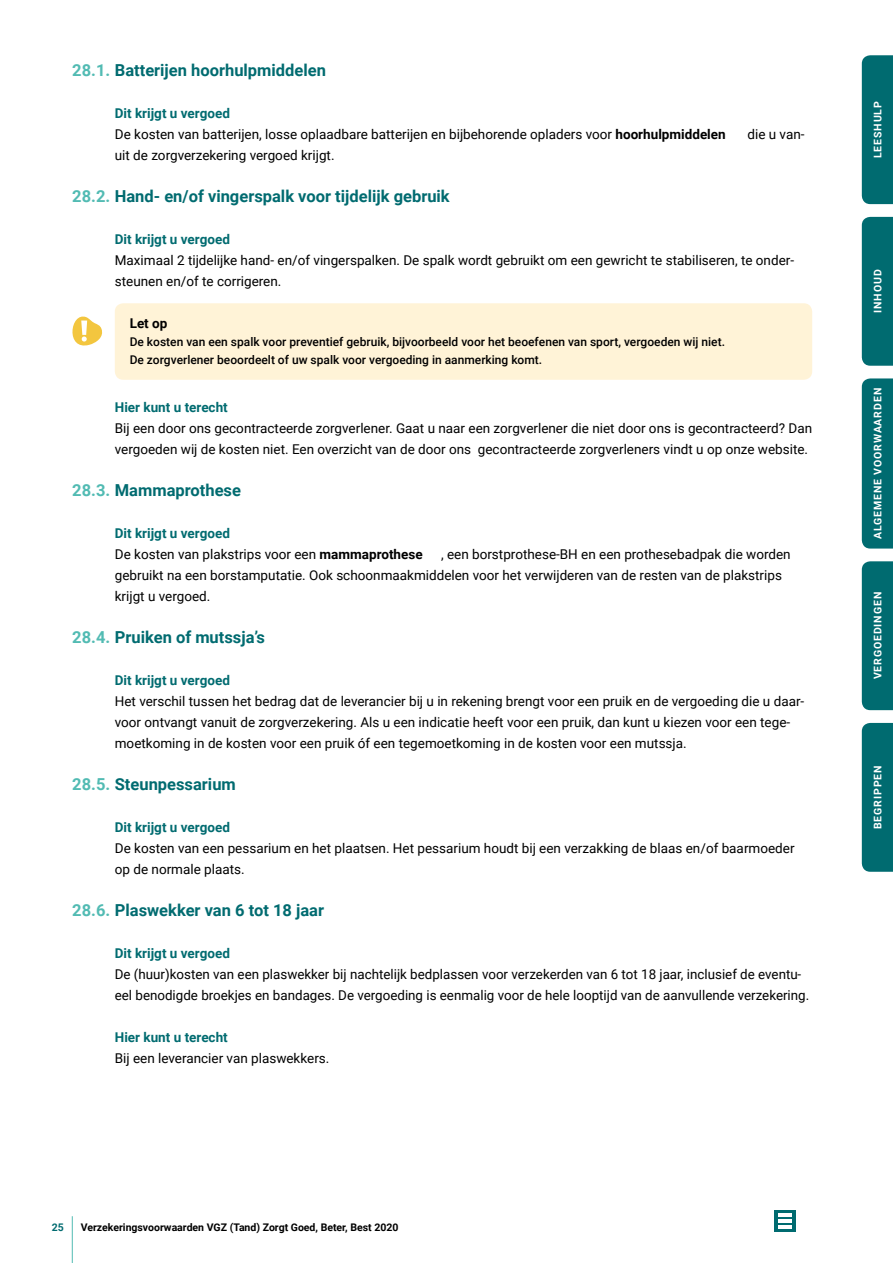
<style>
.page{position:relative;width:893px;height:1263px;background:#fff}
.page>*{position:absolute;margin:0;border:0;box-sizing:border-box;transform-origin:0 0}
.t1{font:700 16.5px "Roboto";color:#006b70}
.t2{font:13.5px/21px "Roboto";color:#000}
.t3{font:700 13.5px "Roboto";color:#006b70}
.t4{font:700 13.5px "Roboto";color:#000}
.t5{font:500 12px/18px "Roboto";color:#000}
.t6{font:700 10.5px "Roboto";color:#000}
.t7{font:700 10.5px "Roboto";letter-spacing:.085em;color:#fff}
.t8{font:700 10.5px "Roboto";color:#006b70}
.s1{color:#52bbb3}
.s2{font-weight:700;color:#006b70}
.s3{font-weight:700}
</style>
<div class="page">
<hr style="left:812px;top:1216px;width:1px;height:47px;background:#52bbb3">
<hr style="left:72px;top:1216px;width:1px;height:47px;background:#52bbb3">
<svg style="left:774px;top:1210px;width:21px;height:22px"></svg>
<svg style="left:778px;top:1214px;width:13px;height:14px"></svg>
<div style="left:115px;top:303px;width:697px;height:77px;background:#fff3d7;border-radius:9px"></div>
<svg style="left:72px;top:316px;width:30px;height:30px"></svg>
<div style="left:862px;top:723px;width:31px;height:149px;background:#006b70"></div>
<div style="left:862px;top:378px;width:31px;height:171px;background:#006b70"></div>
<div style="left:862px;top:561px;width:31px;height:149px;background:#006b70"></div>
<div style="left:862px;top:217px;width:31px;height:149px;background:#006b70"></div>
<div style="left:862px;top:55px;width:31px;height:149px;background:#006b70"></div>
<p class="t1" style="left:72px;top:59px;width:255px"><span class="s1">28.1.</span> Batterijen hoorhulpmiddelen</p>
<p class="t2" style="left:115px;top:102px;width:612px"><span class="s2">Dit krijgt u vergoed<br></span>De kosten van batterijen, losse oplaadbare batterijen en bijbehorende opladers voor <span class="s3">hoorhulpmiddelen</span></p>
<p class="t2" style="left:747px;top:123px;width:59px">die u van-</p>
<p class="t2" style="left:115px;top:144px;width:221px">uit de zorgverzekering vergoed krijgt.</p>
<p class="t1" style="left:72px;top:185px;width:379px"><span class="s1">28.2.</span> Hand- en/of vingerspalk voor tijdelijk gebruik</p>
<p class="t3" style="left:115px;top:230px;width:117px">Dit krijgt u vergoed</p>
<p class="t2" style="left:115px;top:249px;width:681px">Maximaal 2 tijdelijke hand- en/of vingerspalken. De spalk wordt gebruikt om een gewricht te stabiliseren, te onder&shy;steunen en/of te corrigeren.</p>
<p class="t4" style="left:130px;top:314px;width:39px">Let op</p>
<p class="t5" style="left:130px;top:333px;width:597px">De kosten van een spalk voor preventief gebruik, bijvoorbeeld voor het beoefenen van sport, vergoeden wij niet.<br>De zorgverlener beoordeelt of uw spalk voor vergoeding in aanmerking komt.</p>
<p class="t3" style="left:115px;top:398px;width:114px">Hier kunt u terecht</p>
<p class="t2" style="left:115px;top:417px;width:699px">Bij een door ons gecontracteerde zorgverlener. Gaat u naar een zorgverlener die niet door ons is gecontracteerd? Dan vergoeden wij de kosten niet. Een overzicht van de door ons gecontracteerde zorgverleners vindt u op onze website.</p>
<p class="t1" style="left:72px;top:479px;width:170px"><span class="s1">28.3.</span> Mammaprothese</p>
<p class="t2" style="left:115px;top:522px;width:309px"><span class="s2">Dit krijgt u vergoed<br></span>De kosten van plakstrips voor een <span class="s3">mammaprothese</span></p>
<p class="t2" style="left:115px;top:543px;width:677px;text-indent:326px">, een borstprothese-BH en een prothesebadpak die worden gebruikt na een borstamputatie. Ook schoonmaakmiddelen voor het verwijderen van de resten van de plakstrips krijgt u vergoed.</p>
<p class="t1" style="left:72px;top:626px;width:194px"><span class="s1">28.4.</span> Pruiken of mutssja’s</p>
<p class="t3" style="left:115px;top:671px;width:117px">Dit krijgt u vergoed</p>
<p class="t2" style="left:115px;top:690px;width:691px">Het verschil tussen het bedrag dat de leverancier bij u in rekening brengt voor een pruik en de vergoeding die u daar&shy;voor ontvangt vanuit de zorgverzekering. Als u een indicatie heeft voor een pruik, dan kunt u kiezen voor een tege&shy;moetkoming in de kosten voor een pruik óf een tegemoetkoming in de kosten voor een mutssja.</p>
<p class="t1" style="left:72px;top:773px;width:165px"><span class="s1">28.5.</span> Steunpessarium</p>
<p class="t3" style="left:115px;top:818px;width:117px">Dit krijgt u vergoed</p>
<p class="t2" style="left:115px;top:837px;width:681px">De kosten van een pessarium en het plaatsen. Het pessarium houdt bij een verzakking de blaas en/of baarmoeder op de normale plaats.</p>
<p class="t1" style="left:72px;top:899px;width:253px"><span class="s1">28.6.</span> Plaswekker van 6 tot 18 jaar</p>
<p class="t3" style="left:115px;top:944px;width:117px">Dit krijgt u vergoed</p>
<p class="t2" style="left:115px;top:963px;width:696px">De (huur)kosten van een plaswekker bij nachtelijk bedplassen voor verzekerden van 6 tot 18 jaar, inclusief de eventu&shy;eel benodigde broekjes en bandages. De vergoeding is eenmalig voor de hele looptijd van de aanvullende verzekering.</p>
<p class="t3" style="left:115px;top:1028px;width:114px">Hier kunt u terecht</p>
<p class="t2" style="left:115px;top:1047px;width:216px">Bij een leverancier van plaswekkers.</p>
<p class="t7" style="left:870px;top:158px;width:59px;rotate:-90deg">LEESHULP</p>
<p class="t7" style="left:870px;top:313px;width:45px;rotate:-90deg">INHOUD</p>
<p class="t7" style="left:870px;top:539px;width:153px;rotate:-90deg">ALGEMENE VOORWAARDEN</p>
<p class="t7" style="left:870px;top:679px;width:89px;rotate:-90deg">VERGOEDINGEN</p>
<p class="t7" style="left:870px;top:829px;width:65px;rotate:-90deg">BEGRIPPEN</p>
<p class="t8" style="left:52px;top:1220px;width:14px">25</p>
<p class="t6" style="left:81px;top:1220px;width:319px">Verzekeringsvoorwaarden VGZ (Tand) Zorgt Goed, Beter, Best 2020</p>
</div>
